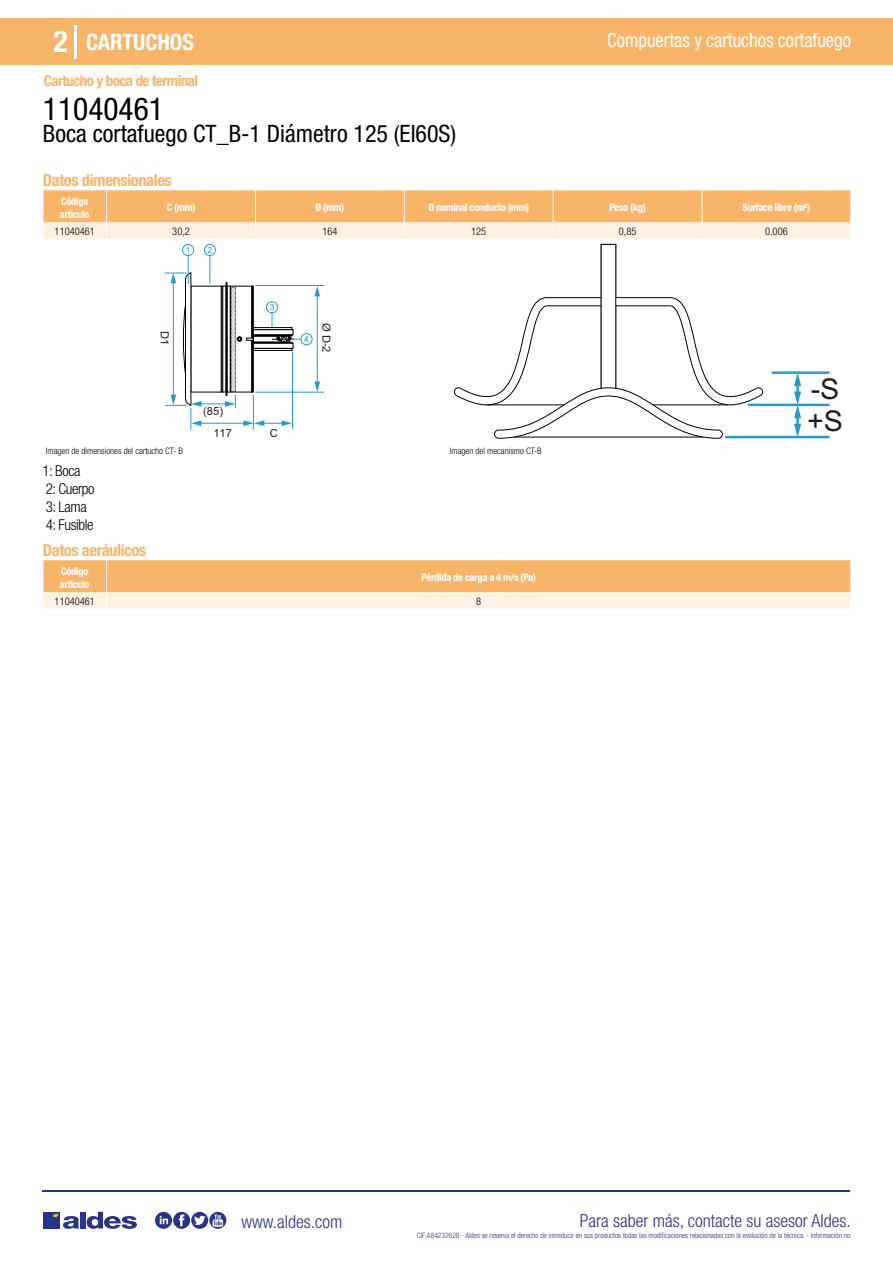
<style>
.page{position:relative;width:893px;height:1263px;background:#fff}
.page>*{position:absolute;margin:0;border:0;box-sizing:border-box;transform-origin:0 0}
.t1{font:condensed 31.5px "Helvetica Neue LT Std";color:#000}
.t2{font:700 condensed 30px "Helvetica Neue LT Std";color:#fff}
.t3{font:28.65px/31.8px "Arial";color:#1e1e1c}
.t4{font:condensed 24px "Helvetica Neue LT Std";color:#000}
.t5{font:700 condensed 22.5px "Helvetica Neue LT Std";color:#fff}
.t6{font:condensed 19.5px "Helvetica Neue LT Std";color:#fff;scale:.95 1}
.t7{font:300 condensed 18px "Helvetica Neue";color:#28348b}
.t8{font:700 condensed 16.5px "Helvetica Neue LT Std";letter-spacing:-.025em;color:#f8b469}
.t9{font:300 condensed 15px/18px "Helvetica Neue LT Std";letter-spacing:-.025em;color:#000}
.t10{font:700 condensed 15px "Helvetica Neue LT Std";letter-spacing:-.035em;color:#f8b469}
.t11{font:11.25px "Arial";color:#1e1e1c}
.t12{font:700 condensed 10.5px/13.5px "Helvetica Neue";letter-spacing:-.03em;color:#fff}
.t13{font:300 condensed 10.5px "Helvetica Neue";color:#000}
.t14{font:300 condensed 9px "Helvetica Neue";color:#000}
.t15{font:8.4px "Arial";color:#1c9bd7}
.t16{font:300 condensed 7.5px "Helvetica Neue";color:#28348b}
</style>
<div class="page">
<div style="left:0;top:18px;width:893px;height:46px;background:#f8b469"></div>
<hr style="left:74px;top:25px;width:2px;height:33px;background:#fff">
<hr style="left:43px;top:1190px;width:807px;height:1px;background:#28348b">
<svg style="left:155px;top:1212px;width:71px;height:17px"></svg>
<div style="left:43px;top:1212px;width:17px;height:16px;background:#28348b"></div>
<div style="left:80px;top:1212px;width:6px;height:16px;background:#28348b"></div>
<svg style="left:87px;top:1212px;width:50px;height:17px"></svg>
<svg style="left:53px;top:1213px;width:26px;height:16px"></svg>
<svg style="left:43px;top:190px;width:808px;height:49px;background:#fac994"></svg>
<hr style="left:317px;top:294px;width:1px;height:89px;background:#1c9bd7">
<svg style="left:314px;top:381px;width:6px;height:11px"></svg>
<svg style="left:314px;top:286px;width:6px;height:10px"></svg>
<hr style="left:255px;top:392px;width:69px;height:1px;background:#1c9bd7">
<hr style="left:255px;top:285px;width:69px;height:1px;background:#1c9bd7">
<div style="left:182px;top:244px;width:12px;height:12px;border:1px solid #1c9bd7;border-radius:50%"></div>
<div style="left:204px;top:244px;width:12px;height:12px;border:1px solid #1c9bd7;border-radius:50%"></div>
<div style="left:301px;top:333px;width:12px;height:12px;border:1px solid #1c9bd7;border-radius:50%"></div>
<svg style="left:165px;top:256px;width:136px;height:174px"></svg>
<svg style="left:794px;top:374px;width:7px;height:62px"></svg>
<hr style="left:725px;top:436px;width:104px;height:2px;background:#1c9bd7">
<hr style="left:748px;top:404px;width:81px;height:2px;background:#1c9bd7">
<hr style="left:772px;top:371px;width:57px;height:3px;background:#1c9bd7">
<svg style="left:454px;top:297px;width:309px;height:142px"></svg>
<svg style="left:43px;top:560px;width:808px;height:49px;background:#fac994"></svg>
<h2 class="t2" style="left:54px;top:24px;width:16px">2</h2>
<h3 class="t5" style="left:86px;top:28px;width:109px">CARTUCHOS</h3>
<h3 class="t6" style="left:607px;top:29px;width:258px">Compuertas y cartuchos cortafuego</h3>
<h3 class="t10" style="left:44px;top:71px;width:156px">Cartucho y boca de terminal</h3>
<h1 class="t1" style="left:43px;top:91px;width:122px">11040461</h1>
<h3 class="t4" style="left:43px;top:120px;width:415px">Boca cortafuego CT_B-1 Diámetro 125 (EI60S)</h3>
<h3 class="t8" style="left:43px;top:170px;width:130px">Datos dimensionales</h3>
<h3 class="t12" style="left:60px;top:194px;width:31px">Código articulo</h3>
<h3 class="t12" style="left:167px;top:201px;width:30px">C (mm)</h3>
<h3 class="t12" style="left:315px;top:201px;width:30px">Ø (mm)</h3>
<h3 class="t12" style="left:428px;top:201px;width:102px">Ø nominal conducto (mm)</h3>
<h3 class="t12" style="left:609px;top:201px;width:38px">Peso (kg)</h3>
<h3 class="t12" style="left:743px;top:201px;width:69px">Surface libre (m²)</h3>
<h3 class="t13" style="left:55px;top:225px;width:42px">11040461</h3>
<h3 class="t13" style="left:172px;top:225px;width:19px">30,2</h3>
<h3 class="t13" style="left:322px;top:225px;width:17px">164</h3>
<h3 class="t13" style="left:471px;top:225px;width:17px">125</h3>
<h3 class="t13" style="left:619px;top:225px;width:19px">0,85</h3>
<h3 class="t13" style="left:765px;top:225px;width:24px">0.006</h3>
<p class="t15" style="left:186px;top:244px;width:6px">1</p>
<p class="t15" style="left:208px;top:244px;width:6px">2</p>
<h3 class="t11" style="left:172px;top:331px;width:16px;rotate:90deg">D1</h3>
<h3 class="t11" style="left:203px;top:403px;width:21px">(85)</h3>
<h3 class="t11" style="left:213px;top:425px;width:20px">117</h3>
<p class="t15" style="left:270px;top:301px;width:6px">3</p>
<p class="t15" style="left:304px;top:333px;width:6px">4</p>
<h3 class="t11" style="left:334px;top:323px;width:31px;rotate:90deg">Ø D-2</h3>
<h3 class="t11" style="left:270px;top:425px;width:10px">C</h3>
<p class="t14" style="left:46px;top:446px;width:139px">Imagen de dimensiones del cartucho CT- B</p>
<p class="t14" style="left:450px;top:446px;width:93px">Imagen del mecanismo CT-B</p>
<h3 class="t9" style="left:43px;top:462px;width:54px">1: Boca<br>2: Cuerpo<br>3: Lama<br>4: Fusible</h3>
<h3 class="t8" style="left:43px;top:540px;width:105px">Datos aeráulicos</h3>
<h3 class="t12" style="left:60px;top:564px;width:31px">Código articulo</h3>
<h3 class="t12" style="left:421px;top:571px;width:116px">Pérdida de carga a 4 m/s (Pa)</h3>
<h3 class="t13" style="left:55px;top:595px;width:42px">11040461</h3>
<h3 class="t13" style="left:476px;top:595px;width:7px">8</h3>
<h3 class="t3" style="left:807px;top:373px;width:37px">-S +S</h3>
<h3 class="t7" style="left:241px;top:1211px;width:102px">www.aldes.com</h3>
<h3 class="t7" style="left:580px;top:1211px;width:272px">Para saber más, contacte su asesor Aldes.</h3>
<p class="t16" style="left:417px;top:1230px;width:435px">CIF A84232628 - Aldes se reserva el derecho de introducir en sus productos todas las modificaciones relacionadas con la evolución de la técnica. - Información no</p>
</div>
